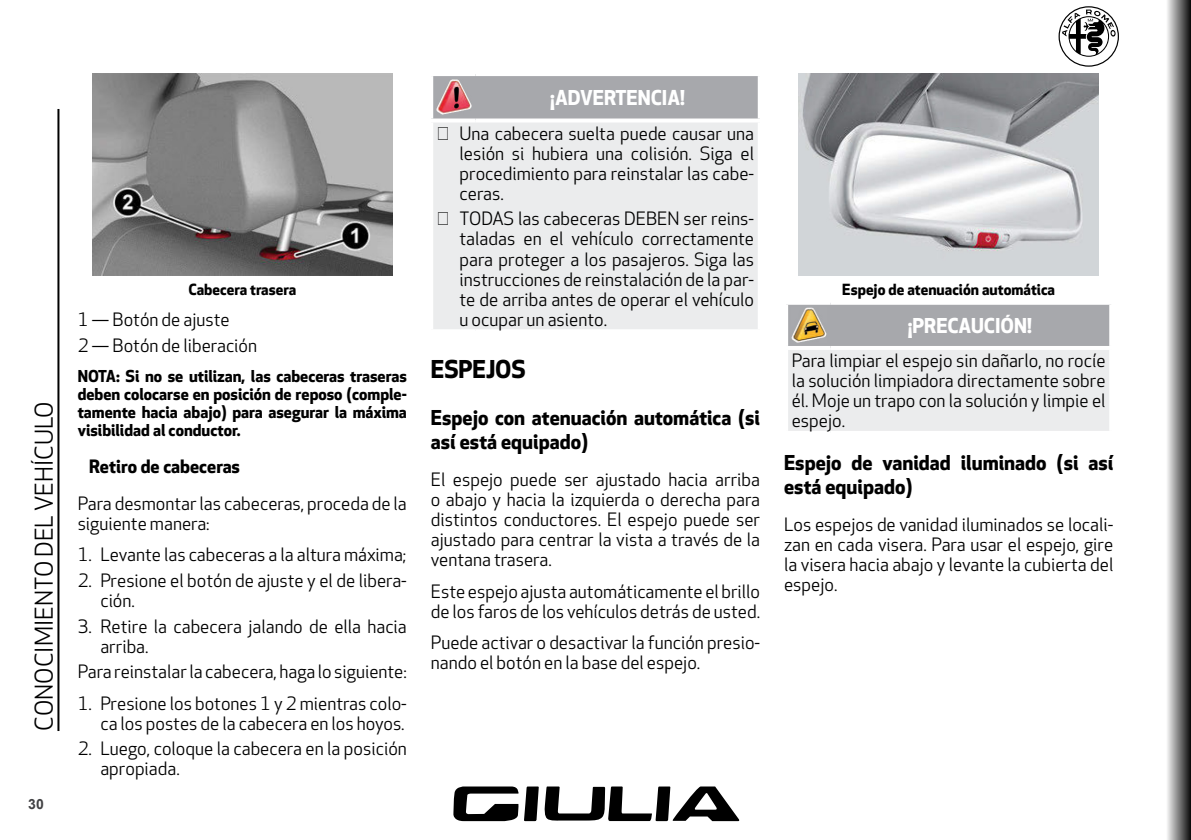
<style>
.page{position:relative;width:1191px;height:840px;background:#fff}
.page>*{position:absolute;margin:0;border:0;box-sizing:border-box;transform-origin:0 0}
.t1{font:24px "Apex New";color:#000}
._1_Título{font:700 24px "Apex New";color:#000}
._2_Subtítulo{font:700 20px/24px "Apex New";color:#000}
.Adver_Preca_Título{font:700 20px "Apex New";color:#fff}
._4_Normal{font:18px/20px "Apex New";color:#000;text-align:justify}
._5_Números{font:18px/20px "Apex New";color:#000}
._3_Tercer_sub{font:700 18px "Apex New";color:#000}
._6_NOTA{font:700 16px/18px "Apex New";color:#000;text-align:justify}
._7_Pie_de_fot{font:700 15px "Apex New";color:#000}
.t2{font:700 14px "Arial";color:#414143}
</style>
<div class="page">
<svg style="left:1167px;top:0;width:24px;height:839px;background:#7d7d7d"></svg>
<svg style="left:453px;top:786px;width:287px;height:34px"></svg>
<hr style="left:57px;top:109px;width:2px;height:621px;background:#000">
<svg style="left:1058px;top:6px;width:61px;height:61px"></svg>
<img style="left:92px;top:74px;width:300px;height:201px">
<div style="left:433px;top:76px;width:324px;height:42px;background:#a7a8ac"></div>
<div style="left:431px;top:120px;width:328px;height:211px;background:#ebeced"></div>
<svg style="left:757px;top:122px;width:2px;height:207px"></svg>
<svg style="left:757px;top:76px;width:1px;height:42px"></svg>
<svg style="left:431px;top:118px;width:44px;height:4px"></svg>
<hr style="left:429px;top:122px;width:4px;height:207px;background:#fff">
<svg style="left:475px;top:118px;width:285px;height:4px"></svg>
<hr style="left:429px;top:329px;width:46px;height:4px;background:#fff">
<hr style="left:475px;top:329px;width:286px;height:4px;background:#fff">
<img style="left:437px;top:80px;width:34px;height:35px">
<img style="left:799px;top:74px;width:299px;height:201px">
<div style="left:788px;top:304px;width:321px;height:42px;background:#a7a8ac"></div>
<div style="left:786px;top:348px;width:325px;height:84px;background:#ebeced"></div>
<hr style="left:1109px;top:350px;width:4px;height:80px;background:#fff">
<svg style="left:1109px;top:304px;width:2px;height:42px"></svg>
<hr style="left:784px;top:346px;width:46px;height:4px;background:#fff">
<hr style="left:784px;top:350px;width:4px;height:80px;background:#fff">
<hr style="left:830px;top:346px;width:283px;height:4px;background:#fff">
<svg style="left:786px;top:430px;width:44px;height:2px"></svg>
<svg style="left:830px;top:430px;width:281px;height:2px"></svg>
<img style="left:791px;top:307px;width:36px;height:36px">
<h1 class="t1" style="left:31px;top:730px;width:330px;rotate:-90deg">CONOCIMIENTO DEL VEHÍCULO</h1>
<p class="t2" style="left:28px;top:794px;width:17px">30</p>
<p class="_7_Pie_de_fot" style="left:188px;top:280px;width:109px">Cabecera trasera</p>
<p class="_5_Números" style="left:78px;top:310px;width:154px">1 — Botón de ajuste</p>
<p class="_5_Números" style="left:78px;top:336px;width:181px">2 — Botón de liberación</p>
<p class="_6_NOTA" style="left:78px;top:367px;width:331px">NOTA: Si no se utilizan, las cabeceras traseras deben colocarse en posición de reposo (comple&shy;tamente hacia abajo) para asegurar la máxima visibilidad al conductor.</p>
<p class="_3_Tercer_sub" style="left:89px;top:455px;width:153px">Retiro de cabeceras</p>
<p class="_4_Normal" style="left:78px;top:493px;width:331px">Para desmontar las cabeceras, proceda de la siguiente manera:</p>
<p class="_5_Números" style="left:78px;top:545px;width:330px">1. Levante las cabeceras a la altura máxima;</p>
<p class="_5_Números" style="left:100px;top:570px;width:308px;text-indent:-23px">2. Presione el botón de ajuste y el de libera&shy;ción.</p>
<p class="_5_Números" style="left:100px;top:616px;width:308px;text-indent:-23px">3. Retire la cabecera jalando de ella hacia arriba.</p>
<p class="_4_Normal" style="left:78px;top:662px;width:331px">Para reinstalar la cabecera, haga lo siguiente:</p>
<p class="_5_Números" style="left:78px;top:693px;width:331px;text-align:right">1. Presione los botones 1 y 2 mientras colo&shy;ca los postes de la cabecera en los hoyos.</p>
<p class="_5_Números" style="left:100px;top:739px;width:308px;text-indent:-23px">2. Luego, coloque la cabecera en la posición apropiada.</p>
<p class="Adver_Preca_Título" style="left:550px;top:86px;width:136px">¡ADVERTENCIA!</p>
<p class="_4_Normal" style="left:459px;top:124px;width:296px">Una cabecera suelta puede causar una lesión si hubiera una colisión. Siga el procedimiento para reinstalar las cabe&shy;ceras.</p>
<p class="_4_Normal" style="left:459px;top:209px;width:296px">TODAS las cabeceras DEBEN ser reins&shy;taladas en el vehículo correctamente para proteger a los pasajeros. Siga las instrucciones de reinstalación de la par&shy;te de arriba antes de operar el vehículo u ocupar un asiento.</p>
<p class="_1_Título" style="left:431px;top:355px;width:96px">ESPEJOS</p>
<p class="_2_Subtítulo" style="left:431px;top:406px;width:331px">Espejo con atenuación automática (si así está equipado)</p>
<p class="_4_Normal" style="left:431px;top:470px;width:331px">El espejo puede ser ajustado hacia arriba o abajo y hacia la izquierda o derecha para distintos conductores. El espejo puede ser ajustado para centrar la vista a través de la ventana trasera.</p>
<p class="_4_Normal" style="left:431px;top:581px;width:331px">Este espejo ajusta automáticamente el brillo de los faros de los vehículos detrás de usted.</p>
<p class="_4_Normal" style="left:431px;top:632px;width:331px">Puede activar o desactivar la función presio&shy;nando el botón en la base del espejo.</p>
<p class="_7_Pie_de_fot" style="left:842px;top:280px;width:214px">Espejo de atenuación automática</p>
<p class="Adver_Preca_Título" style="left:907px;top:313px;width:125px">¡PRECAUCIÓN!</p>
<p class="_4_Normal" style="left:792px;top:351px;width:315px">Para limpiar el espejo sin dañarlo, no rocíe la solución limpiadora directamente sobre él. Moje un trapo con la solución y limpie el espejo.</p>
<p class="_2_Subtítulo" style="left:784px;top:451px;width:331px">Espejo de vanidad iluminado (si así está equipado)</p>
<p class="_4_Normal" style="left:784px;top:515px;width:331px">Los espejos de vanidad iluminados se locali&shy;zan en cada visera. Para usar el espejo, gire la visera hacia abajo y levante la cubierta del espejo.</p>
</div>
